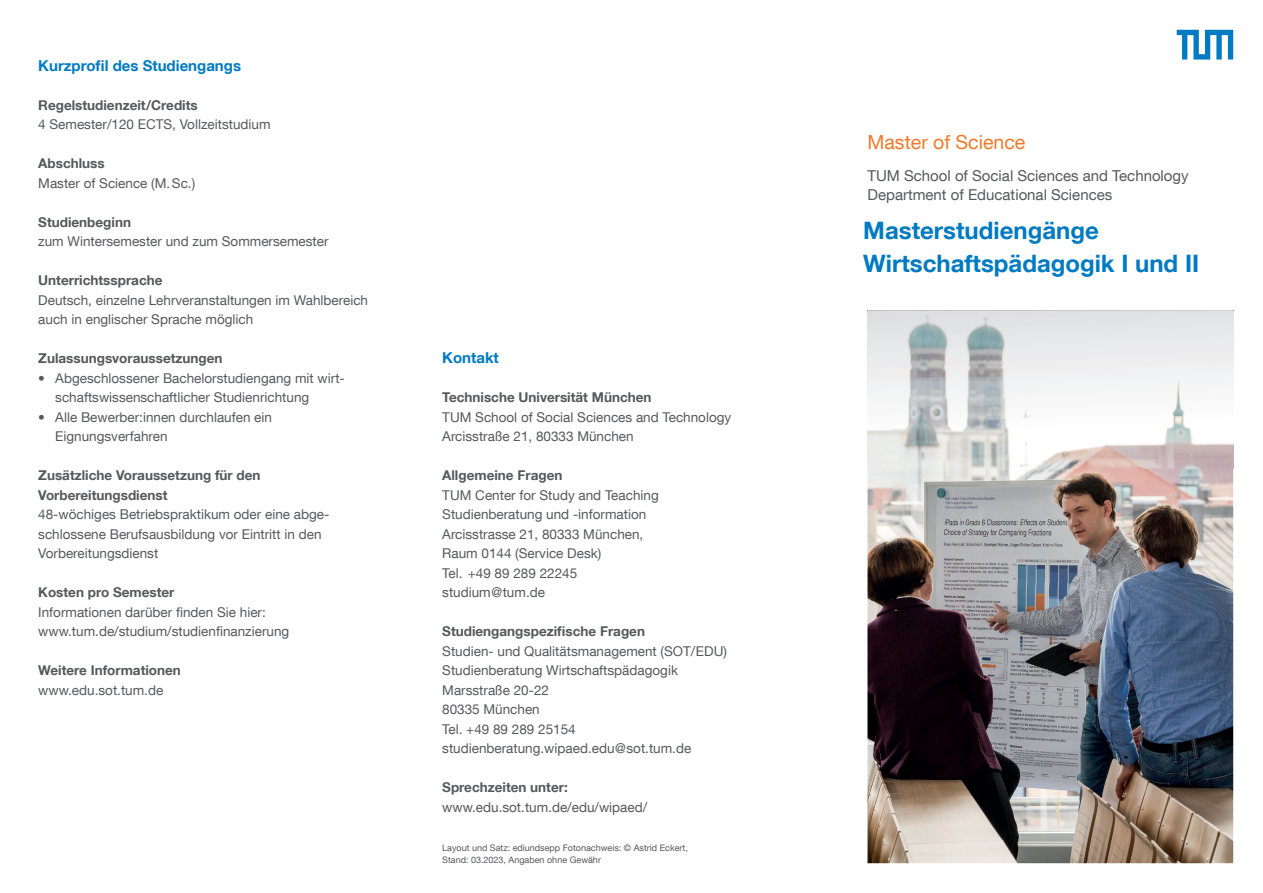
<style>
.page{position:relative;width:1263px;height:893px;background:#fff}
.page>*{position:absolute;margin:0;border:0;box-sizing:border-box;transform-origin:0 0}
.t1{font:700 24px/33px "TUM Neue Helvetica";color:#007ac2}
.t2{font:19.5px "TUM Neue Helvetica";color:#f4792a}
.t3{font:15px/19.5px "TUM Neue Helvetica";color:#57585a}
.t4{font:700 15px "TUM Neue Helvetica";color:#007ac2}
.t5{font:13.5px/19.5px "TUM Neue Helvetica";color:#57585a}
.t6{font:700 13.5px/19.5px "TUM Neue Helvetica";color:#57585a}
.t7{font:9px/12px "TUM Neue Helvetica";color:#57585a}
</style>
<div class="page">
<img style="left:867px;top:310px;width:366px;height:553px">
<img style="left:867px;top:311px;width:366px;height:158px">
<svg style="left:1177px;top:30px;width:56px;height:30px"></svg>
<p class="t4" style="left:38px;top:56px;width:204px">Kurzprofil des Studiengangs</p>
<p class="t6" style="left:38px;top:95px;width:161px">Regelstudienzeit /Credits</p>
<p class="t5" style="left:38px;top:114px;width:234px">4 Semester/120 ECTS, Vollzeitstudium</p>
<p class="t6" style="left:38px;top:153px;width:68px">Abschluss</p>
<p class="t5" style="left:38px;top:173px;width:158px">Master of Science (M. Sc.)</p>
<p class="t6" style="left:38px;top:212px;width:94px">Studienbeginn</p>
<p class="t5" style="left:38px;top:231px;width:292px">zum Wintersemester und zum Sommersemester</p>
<p class="t6" style="left:38px;top:270px;width:126px">Unterrichtssprache</p>
<p class="t5" style="left:38px;top:290px;width:331px">Deutsch, einzelne Lehrveranstaltungen im Wahlbereich auch in englischer Sprache möglich</p>
<p class="t6" style="left:38px;top:348px;width:186px">Zulassungsvoraussetzungen</p>
<p class="t5" style="left:55px;top:368px;width:291px;text-indent:-17px">• Abgeschlossener Bachelorstudiengang mit wirt&shy;schaftswissenschaftlicher Studienrichtung</p>
<p class="t5" style="left:55px;top:407px;width:218px;text-indent:-17px">• Alle Bewerber:innen durchlaufen ein<br>Eignungsverfahren</p>
<p class="t6" style="left:38px;top:465px;width:224px">Zusätzliche Voraussetzung für den<br>Vorbereitungsdienst</p>
<p class="t5" style="left:38px;top:504px;width:293px">48-wöchiges Betriebspraktikum oder eine abge&shy;schlossene Berufsausbildung vor Eintritt in den<br>Vorbereitungsdienst</p>
<p class="t6" style="left:38px;top:582px;width:138px">Kosten pro Semester</p>
<p class="t5" style="left:38px;top:602px;width:253px">Informationen darüber finden Sie hier: www.tum.de/studium/studienfinanzierung</p>
<p class="t6" style="left:38px;top:660px;width:144px">Weitere Informationen</p>
<p class="t5" style="left:38px;top:680px;width:127px">www.edu.sot.tum.de</p>
<p class="t4" style="left:442px;top:348px;width:58px">Kontakt</p>
<p class="t6" style="left:442px;top:387px;width:211px">Technische Universität München</p>
<p class="t5" style="left:442px;top:407px;width:291px">TUM School of Social Sciences and Technology<br>Arcisstraße 21, 80333 München</p>
<p class="t6" style="left:442px;top:465px;width:122px">Allgemeine Fragen</p>
<p class="t5" style="left:442px;top:485px;width:218px">TUM Center for Study and Teaching<br>Studienberatung und -information<br>Arcisstrasse 21, 80333 München,<br>Raum 0144 (Service Desk)<br>Tel. +49 89 289 22245<br>studium @ tum.de</p>
<p class="t6" style="left:442px;top:621px;width:204px">Studiengangspezifische Fragen</p>
<p class="t5" style="left:442px;top:641px;width:286px">Studien- und Qualitätsmanagement (SOT/ EDU)<br>Studienberatung Wirtschaftspädagogik<br>Marsstraße 20-22<br>80335 München<br>Tel. +49 89 289 25154 studienberatung.wipaed.edu @ sot.tum.de</p>
<p class="t6" style="left:442px;top:777px;width:127px">Sprechzeiten unter:</p>
<p class="t5" style="left:442px;top:797px;width:206px">www.edu.sot.tum.de/edu/wipaed/</p>
<p class="t7" style="left:442px;top:842px;width:247px">Layout und Satz: ediundsepp Fotonachweis: © Astrid Eckert,<br>Stand: 03.2023, Angaben ohne Gewähr</p>
<h2 class="t2" style="left:867px;top:130px;width:159px">Master of Science</h2>
<p class="t3" style="left:867px;top:165px;width:323px">TUM School of Social Sciences and Technology<br>Department of Educational Sciences</p>
<h1 class="t1" style="left:863px;top:214px;width:337px">Masterstudiengänge<br>Wirtschaftspädagogik I und II</h1>
</div>
